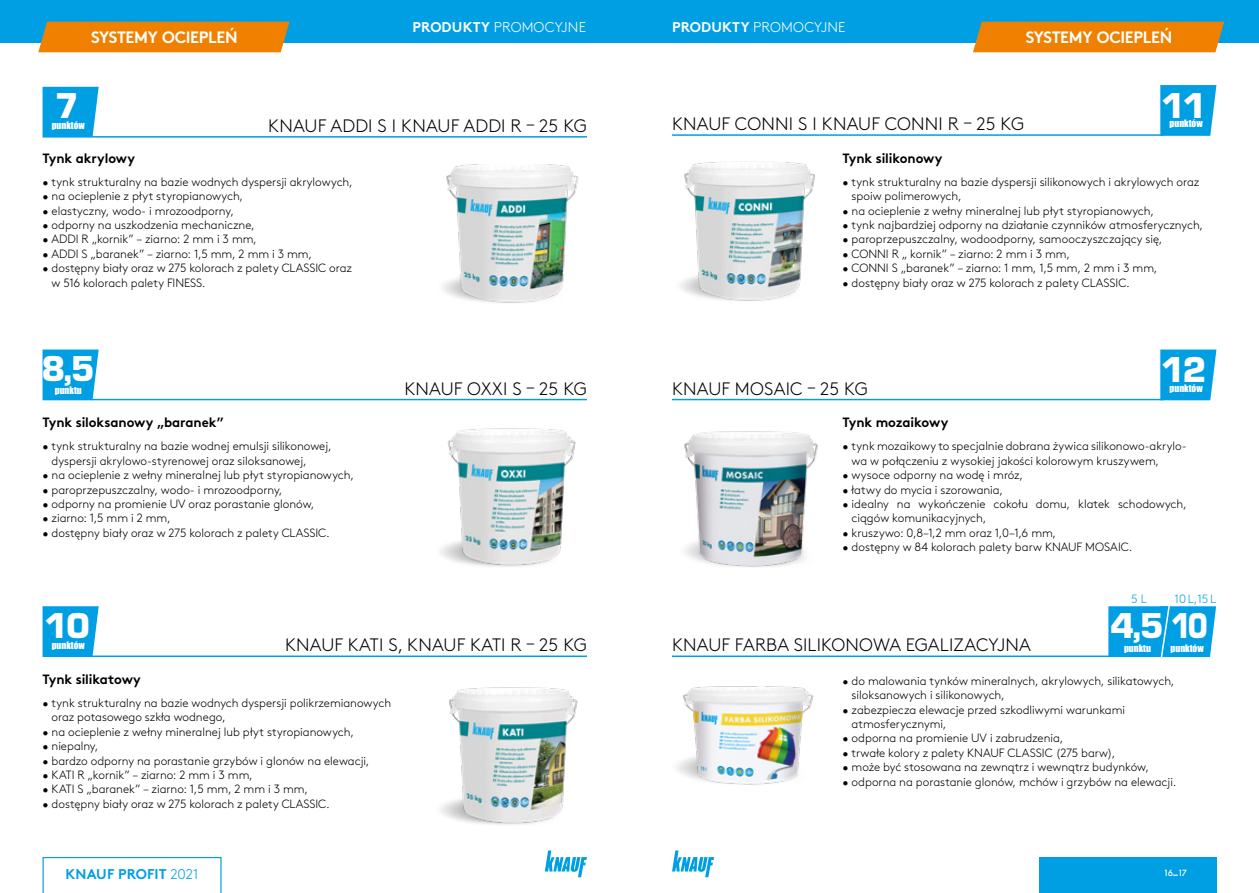
<style>
.page{position:relative;width:1259px;height:893px;background:#fff}
.page>*{position:absolute;margin:0;border:0;box-sizing:border-box;transform-origin:0 0}
.t1{font:900 37.35px "Eurostile TOT";letter-spacing:-.07em;color:#fff}
.t2{font:300 18px "Brown Pro";letter-spacing:.01em;color:#000}
.t3{font:700 16.5px "Brown Pro";letter-spacing:-.02em;color:#fff}
.t4{font:300 14.1px "Brown Pro";letter-spacing:.01em;color:#fff}
.t5{font:700 14.1px "Brown Pro";letter-spacing:.01em;color:#009fe3}
.t6{font:700 13.5px "Brown Pro";letter-spacing:-.01em;color:#000}
.t7{font:300 12px/14.4px "Brown Pro";color:#000}
.t8{font:300 12px "Brown Pro";color:#009fe3}
.t9{font:9.45px "Impact";color:#fff}
.t10{font:500 9.45px "Futura PT";color:#fff}
.s1{font-weight:700}
.s2{font-weight:300}
</style>
<div class="page">
<svg style="left:43px;top:857px;width:178px;height:36px"></svg>
<div style="left:1038px;top:857px;width:178px;height:36px;background:#009fe3"></div>
<svg style="left:672px;top:850px;width:42px;height:27px"></svg>
<svg style="left:545px;top:850px;width:42px;height:27px"></svg>
<div style="left:0;top:0;width:1259px;height:43px;background:#009fe3"></div>
<div style="left:38px;top:22px;width:251px;height:30px;background:#f08100"></div>
<div style="left:973px;top:22px;width:251px;height:30px;background:#f08100"></div>
<hr style="left:672px;top:134px;width:491px;height:2px;background:#009fe3">
<hr style="left:672px;top:399px;width:491px;height:1px;background:#009fe3">
<svg style="left:1160px;top:350px;width:56px;height:50px;background:#0da4e4"></svg>
<svg style="left:1160px;top:85px;width:56px;height:51px;background:#0ea4e4"></svg>
<hr style="left:672px;top:655px;width:443px;height:2px;background:#009fe3">
<hr style="left:91px;top:399px;width:496px;height:1px;background:#009fe3">
<svg style="left:43px;top:87px;width:56px;height:51px;background:#10a5e4"></svg>
<div style="left:43px;top:350px;width:56px;height:50px;background:#009fe3"></div>
<svg style="left:43px;top:606px;width:56px;height:51px;background:#0fa4e4"></svg>
<hr style="left:88px;top:655px;width:499px;height:2px;background:#009fe3">
<hr style="left:92px;top:136px;width:495px;height:2px;background:#009fe3">
<img style="left:441px;top:428px;width:135px;height:139px">
<img style="left:442px;top:687px;width:136px;height:138px">
<img style="left:442px;top:164px;width:136px;height:139px">
<img style="left:680px;top:162px;width:135px;height:139px">
<img style="left:684px;top:431px;width:134px;height:136px">
<img style="left:677px;top:686px;width:137px;height:99px">
<svg style="left:1108px;top:606px;width:108px;height:52px;background:#11a5e4"></svg>
<p class="t4" style="left:413px;top:17px;width:175px"><span class="s1">PRODUKTY</span> PROMOCYJNE</p>
<p class="t4" style="left:672px;top:17px;width:175px"><span class="s1">PRODUKTY</span> PROMOCYJNE</p>
<h3 class="t3" style="left:91px;top:23px;width:148px">SYSTEMY OCIEPLEŃ</h3>
<h3 class="t3" style="left:1025px;top:23px;width:148px">SYSTEMY OCIEPLEŃ</h3>
<h1 class="t1" style="left:55px;top:85px;width:25px">7</h1>
<p class="t9" style="left:52px;top:118px;width:35px">punktów</p>
<h2 class="t2" style="left:268px;top:112px;width:320px">KNAUF ADDI S I KNAUF ADDI R – 25 KG</h2>
<h2 class="t2" style="left:672px;top:111px;width:353px">KNAUF CONNI S I KNAUF CONNI R – 25 KG</h2>
<h1 class="t1" style="left:1161px;top:85px;width:47px">11</h1>
<p class="t9" style="left:1169px;top:116px;width:35px">punktów</p>
<p class="t6" style="left:43px;top:147px;width:94px">Tynk akrylowy</p>
<p class="t7" style="left:43px;top:174px;width:312px">• tynk strukturalny na bazie wodnych dyspersji akrylowych,</p>
<p class="t7" style="left:43px;top:188px;width:202px">• na ocieplenie z płyt styropianowych,</p>
<p class="t7" style="left:43px;top:202px;width:193px">• elastyczny, wodo- i mrozoodporny,</p>
<p class="t7" style="left:43px;top:217px;width:214px">• odporny na uszkodzenia mechaniczne,</p>
<p class="t7" style="left:43px;top:231px;width:216px">• ADDI R „kornik” – ziarno: 2 mm i 3 mm,</p>
<p class="t7" style="left:43px;top:246px;width:271px">• ADDI S „baranek” – ziarno: 1,5 mm, 2 mm i 3 mm,</p>
<p class="t7" style="left:52px;top:260px;width:302px;text-indent:-9px">• dostępny biały oraz w 275 kolorach z palety CLASSIC oraz w 516 kolorach palety FINESS.</p>
<p class="t6" style="left:842px;top:147px;width:101px">Tynk silikonowy</p>
<p class="t7" style="left:851px;top:174px;width:349px;text-indent:-9px">• tynk strukturalny na bazie dyspersji silikonowych i akrylowych oraz spoiw polimerowych,</p>
<p class="t7" style="left:842px;top:202px;width:313px">• na ocieplenie z wełny mineralnej lub płyt styropianowych,</p>
<p class="t7" style="left:842px;top:217px;width:362px">• tynk najbardziej odporny na działanie czynników atmosferycznych,</p>
<p class="t7" style="left:842px;top:231px;width:321px">• paroprzepuszczalny, wodoodporny, samooczyszczający się,</p>
<p class="t7" style="left:842px;top:246px;width:229px">• CONNI R „ kornik” – ziarno: 2 mm i 3 mm,</p>
<p class="t7" style="left:842px;top:260px;width:316px">• CONNI S „baranek” – ziarno: 1 mm, 1,5 mm, 2 mm i 3 mm,</p>
<p class="t7" style="left:842px;top:274px;width:289px">• dostępny biały oraz w 275 kolorach z palety CLASSIC.</p>
<h1 class="t1" style="left:41px;top:348px;width:55px">8,5</h1>
<p class="t9" style="left:55px;top:383px;width:28px">punktu</p>
<h2 class="t2" style="left:404px;top:375px;width:184px">KNAUF OXXI S – 25 KG</h2>
<h2 class="t2" style="left:672px;top:375px;width:197px">KNAUF MOSAIC – 25 KG</h2>
<h1 class="t1" style="left:1161px;top:349px;width:47px">12</h1>
<p class="t9" style="left:1169px;top:381px;width:35px">punktów</p>
<p class="t6" style="left:43px;top:412px;width:183px">Tynk siloksanowy „baranek”</p>
<p class="t7" style="left:52px;top:438px;width:281px;text-indent:-9px">• tynk strukturalny na bazie wodnej emulsji silikonowej, dyspersji akrylowo-styrenowej oraz siloksanowej,</p>
<p class="t7" style="left:43px;top:467px;width:313px">• na ocieplenie z wełny mineralnej lub płyt styropianowych,</p>
<p class="t7" style="left:43px;top:481px;width:241px">• paroprzepuszczalny, wodo- i mrozoodporny,</p>
<p class="t7" style="left:43px;top:496px;width:273px">• odporny na promienie UV oraz porastanie glonów,</p>
<p class="t7" style="left:43px;top:510px;width:130px">• ziarno: 1,5 mm i 2 mm,</p>
<p class="t7" style="left:43px;top:525px;width:289px">• dostępny biały oraz w 275 kolorach z palety CLASSIC.</p>
<p class="t6" style="left:842px;top:412px;width:107px">Tynk mozaikowy</p>
<p class="t7" style="left:851px;top:438px;width:336px;text-indent:-9px">• tynk mozaikowy to specjalnie dobrana żywica silikonowo-akrylo&shy;wa w połączeniu z wysokiej jakości kolorowym kruszywem,</p>
<p class="t7" style="left:842px;top:467px;width:182px">• wysoce odporny na wodę i mróz,</p>
<p class="t7" style="left:842px;top:481px;width:162px">• łatwy do mycia i szorowania,</p>
<p class="t7" style="left:851px;top:496px;width:336px;text-indent:-9px">• idealny na wykończenie cokołu domu, klatek schodowych, ciągów komunikacyjnych,</p>
<p class="t7" style="left:842px;top:525px;width:215px">• kruszywo: 0,8–1,2 mm oraz 1,0–1,6 mm,</p>
<p class="t7" style="left:842px;top:539px;width:291px">• dostępny w 84 kolorach palety barw KNAUF MOSAIC.</p>
<p class="t8" style="left:1131px;top:590px;width:17px">5 L</p>
<p class="t8" style="left:1174px;top:590px;width:43px">10 L,15 L</p>
<h1 class="t1" style="left:45px;top:605px;width:47px">10</h1>
<p class="t9" style="left:52px;top:637px;width:35px">punktów</p>
<h2 class="t2" style="left:285px;top:632px;width:303px">KNAUF KATI S, KNAUF KATI R – 25 KG</h2>
<h2 class="t2" style="left:672px;top:632px;width:360px">KNAUF FARBA SILIKONOWA EGALIZACYJNA</h2>
<h1 class="t1" style="left:1110px;top:605px;width:99px">4,5 10</h1>
<p class="t9" style="left:1124px;top:641px;width:28px">punktu</p>
<p class="t9" style="left:1170px;top:641px;width:35px">punktów</p>
<p class="t6" style="left:43px;top:668px;width:100px">Tynk silikatowy</p>
<p class="t7" style="left:52px;top:695px;width:341px;text-indent:-9px">• tynk strukturalny na bazie wodnych dyspersji polikrzemianowych oraz potasowego szkła wodnego,</p>
<p class="t7" style="left:43px;top:724px;width:313px">• na ocieplenie z wełny mineralnej lub płyt styropianowych,</p>
<p class="t7" style="left:43px;top:738px;width:57px">• niepalny,</p>
<p class="t7" style="left:43px;top:752px;width:328px">• bardzo odporny na porastanie grzybów i glonów na elewacji,</p>
<p class="t7" style="left:43px;top:767px;width:212px">• KATI R „kornik” – ziarno: 2 mm i 3 mm,</p>
<p class="t7" style="left:43px;top:781px;width:267px">• KATI S „baranek” – ziarno: 1,5 mm, 2 mm i 3 mm,</p>
<p class="t7" style="left:43px;top:796px;width:289px">• dostępny biały oraz w 275 kolorach z palety CLASSIC.</p>
<p class="t7" style="left:851px;top:673px;width:324px;text-indent:-9px">• do malowania tynków mineralnych, akrylowych, silikatowych, siloksanowych i silikonowych,</p>
<p class="t7" style="left:851px;top:701px;width:275px;text-indent:-9px">• zabezpiecza elewacje przed szkodliwymi warunkami atmosferycznymi,</p>
<p class="t7" style="left:842px;top:730px;width:222px">• odporna na promienie UV i zabrudzenia,</p>
<p class="t7" style="left:842px;top:745px;width:274px">• trwałe kolory z palety KNAUF CLASSIC (275 barw),</p>
<p class="t7" style="left:842px;top:759px;width:308px">• może być stosowana na zewnątrz i wewnątrz budynków,</p>
<p class="t7" style="left:842px;top:773px;width:335px">• odporna na porastanie glonów, mchów i grzybów na elewacji.</p>
<p class="t5" style="left:66px;top:863px;width:134px">KNAUF PROFIT <span class="s2">2021</span></p>
<p class="t10" style="left:1163px;top:867px;width:25px">16<sup>_</sup>17</p>
</div>
